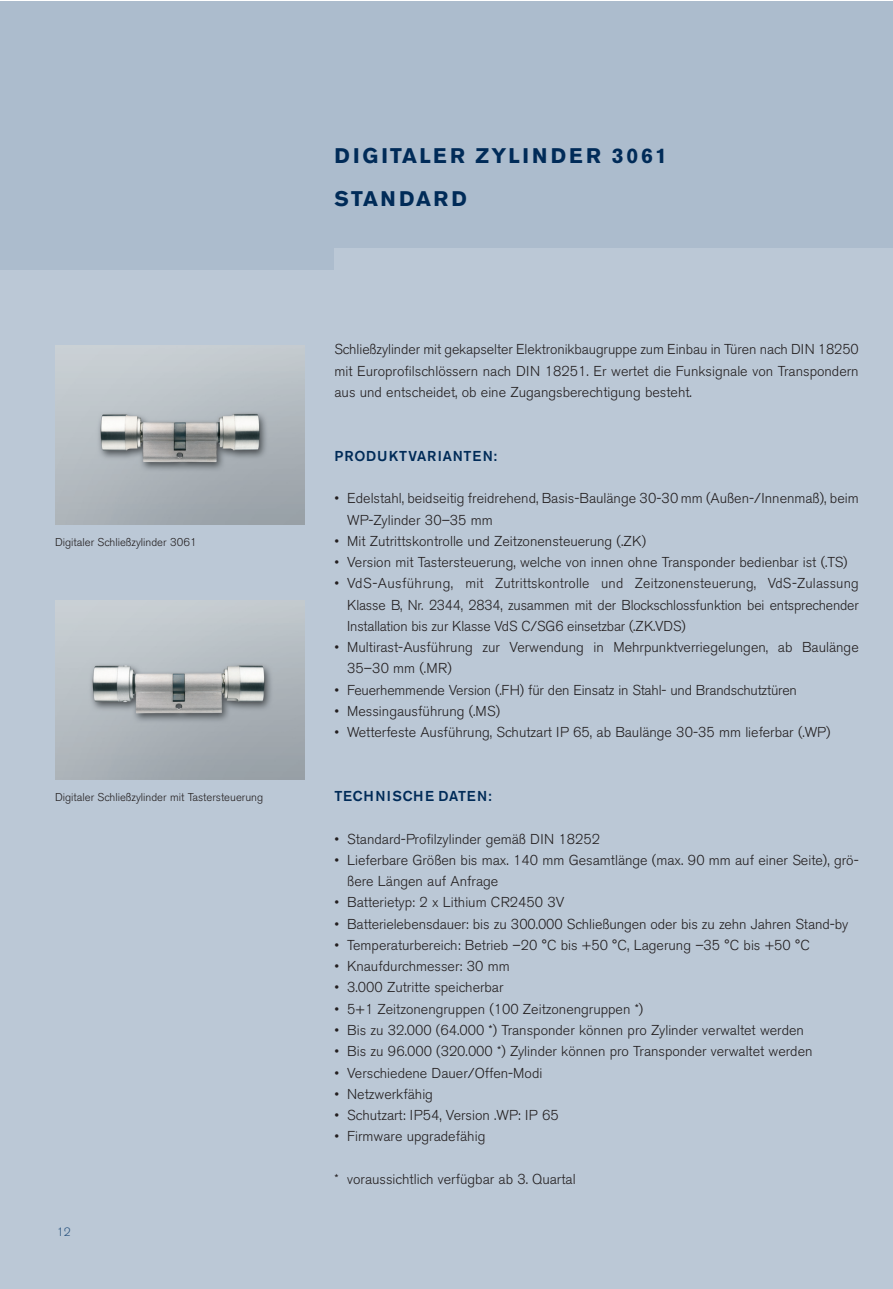
<style>
.page{position:relative;width:893px;height:1289px;background:#fff}
.page>*{position:absolute;margin:0;border:0;box-sizing:border-box;transform-origin:0 0}
.t1{font:700 21px/42.5px "Akzidenz Grotesk BE";letter-spacing:.11em;color:#002b58}
.t2{font:300 14.25px/21.3px "Akzidenz Grotesk BE";color:#231f20}
.t3{font:500 14.25px "Akzidenz Grotesk BE";letter-spacing:.055em;color:#002b58}
.t4{font:300 12px "Akzidenz Grotesk BE";color:#2c5580}
.t5{font:300 11.25px "Akzidenz Grotesk BE";color:#231f20}
</style>
<div class="page">
<div style="left:0;top:14px;width:893px;height:1274px;background:#bbc8d6"></div>
<div style="left:0;top:1px;width:893px;height:268px;background:#acbccd"></div>
<div style="left:334px;top:248px;width:559px;height:22px;background:#bbc8d6"></div>
<img style="left:55px;top:345px;width:250px;height:179px">
<img style="left:55px;top:600px;width:250px;height:179px">
<p class="t5" style="left:55px;top:538px;width:143px">Digitaler Schließzylinder 3061</p>
<p class="t5" style="left:55px;top:793px;width:210px">Digitaler Schließzylinder mit Tastersteuerung</p>
<p class="t4" style="left:57px;top:1227px;width:15px">12</p>
<h1 class="t1" style="left:334px;top:136px;width:334px">DIGITALER ZYLINDER 3061<br>STANDARD</h1>
<p class="t2" style="left:334px;top:340px;width:526px;text-align:justify">Schließzylinder mit gekapselter Elektronikbaugruppe zum Einbau in Türen nach DIN 18250 mit Europrofilschlössern nach DIN 18251. Er wertet die Funksignale von Transpondern aus und entscheidet, ob eine Zugangsberechtigung besteht.</p>
<p class="t3" style="left:334px;top:450px;width:164px">PRODUKTVARIANTEN:</p>
<p class="t2" style="left:347px;top:489px;width:513px;text-indent:-13px">• Edelstahl, beidseitig freidrehend, Basis-Baulänge 30-30 mm (Außen-/Innenmaß), beim<br>WP-Zylinder 30–35 mm</p>
<p class="t2" style="left:334px;top:532px;width:313px">• Mit Zutrittskontrolle und Zeitzonensteuerung (.ZK)</p>
<p class="t2" style="left:334px;top:553px;width:515px">• Version mit Tastersteuerung, welche von innen ohne Transponder bedienbar ist (.TS)</p>
<p class="t2" style="left:347px;top:574px;width:513px;text-align:justify;text-indent:-13px">• VdS-Ausführung, mit Zutrittskontrolle und Zeitzonensteuerung, VdS-Zulassung Klasse B, Nr. 2344, 2834, zusammen mit der Blockschlossfunktion bei entsprechender Installation bis zur Klasse VdS C/SG6 einsetzbar (.ZK.VDS)</p>
<p class="t2" style="left:347px;top:638px;width:513px;text-indent:-13px">• Multirast-Ausführung zur Verwendung in Mehrpunktverriegelungen, ab Baulänge<br>35–30 mm (.MR)</p>
<p class="t2" style="left:334px;top:680px;width:464px">• Feuerhemmende Version (.FH) für den Einsatz in Stahl- und Brandschutztüren</p>
<p class="t2" style="left:334px;top:702px;width:167px">• Messingausführung (.MS)</p>
<p class="t2" style="left:334px;top:723px;width:498px">• Wetterfeste Ausführung, Schutzart IP 65, ab Baulänge 30-35 mm lieferbar (.WP)</p>
<p class="t3" style="left:334px;top:791px;width:159px">TECHNISCHE DATEN:</p>
<p class="t2" style="left:334px;top:829px;width:267px">• Standard-Profilzylinder gemäß DIN 18252</p>
<p class="t2" style="left:347px;top:851px;width:513px;text-indent:-13px">• Lieferbare Größen bis max. 140 mm Gesamtlänge (max. 90 mm auf einer Seite), grö&shy;ßere Längen auf Anfrage</p>
<p class="t2" style="left:334px;top:893px;width:231px">• Batterietyp: 2 x Lithium CR2450 3V</p>
<p class="t2" style="left:334px;top:914px;width:515px">• Batterielebensdauer: bis zu 300.000 Schließungen oder bis zu zehn Jahren Stand-by</p>
<p class="t2" style="left:334px;top:936px;width:477px">• Temperaturbereich: Betrieb –20 °C bis +50 °C, Lagerung –35 °C bis +50 °C</p>
<p class="t2" style="left:334px;top:957px;width:177px">• Knaufdurchmesser: 30 mm</p>
<p class="t2" style="left:334px;top:978px;width:171px">• 3.000 Zutritte speicherbar</p>
<p class="t2" style="left:334px;top:999px;width:310px">• 5+1 Zeitzonengruppen (100 Zeitzonengruppen *)</p>
<p class="t2" style="left:334px;top:1021px;width:471px">• Bis zu 32.000 (64.000 *) Transponder können pro Zylinder verwaltet werden</p>
<p class="t2" style="left:334px;top:1042px;width:480px">• Bis zu 96.000 (320.000 *) Zylinder können pro Transponder verwaltet werden</p>
<p class="t2" style="left:334px;top:1063px;width:209px">• Verschiedene Dauer/Offen-Modi</p>
<p class="t2" style="left:334px;top:1084px;width:100px">• Netzwerkfähig</p>
<p class="t2" style="left:334px;top:1106px;width:226px">• Schutzart: IP54, Version .WP: IP 65</p>
<p class="t2" style="left:334px;top:1127px;width:152px">• Firmware upgradefähig</p>
<p class="t2" style="left:334px;top:1169px;width:243px">* voraussichtlich verfügbar ab 3. Quartal</p>
</div>
